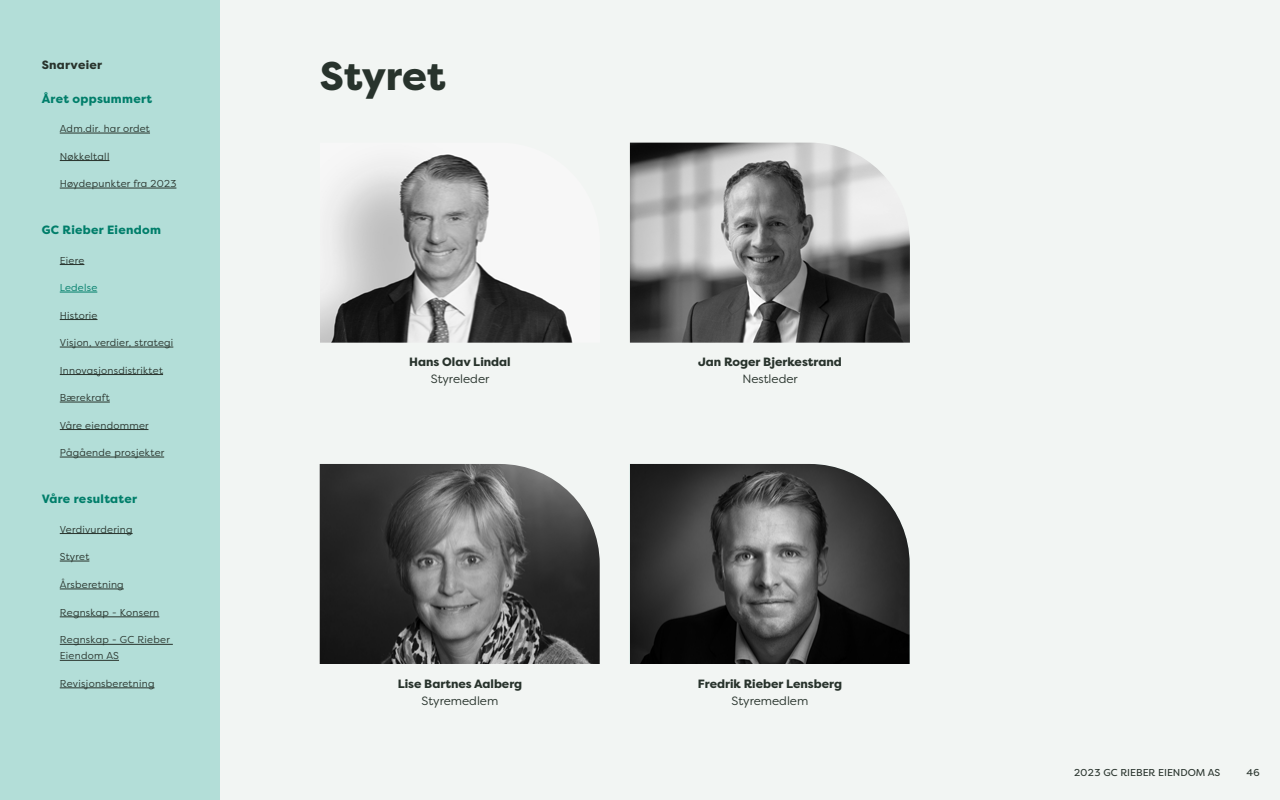
<style>
.page{position:relative;width:1280px;height:800px;background:#f2f5f3}
.page>*{position:absolute;margin:0;border:0;box-sizing:border-box;transform-origin:0 0}
.t1{font:800 40px "Filson Pro";letter-spacing:-.005em;color:#28332c}
.t2{font:800 12px "Filson Pro";color:#28332c}
.t3{font:800 12px "Filson Pro";letter-spacing:.025em;color:#007e6a}
.t4{font:12px "Filson Pro";color:#28332c}
.t5{font:800 12px "Filson Pro";letter-spacing:.025em;color:#28332c}
.t6{font:10px/16px "Filson Pro";letter-spacing:.025em;color:#28332c}
.t7{font:10px "Filson Pro";color:#28332c}
.t8{font:10px "Filson Pro";letter-spacing:.025em;color:#007e6a}
</style>
<div class="page">
<div style="left:0;top:0;width:220px;height:800px;background:#b3ded8"></div>
<img style="left:320px;top:153px;width:253px;height:190px">
<img style="left:630px;top:143px;width:280px;height:200px">
<img style="left:320px;top:464px;width:280px;height:200px">
<img style="left:630px;top:464px;width:280px;height:200px">
<hr style="left:60px;top:133px;width:90px;height:1px;background:#28332c">
<hr style="left:60px;top:160px;width:49px;height:1px;background:#28332c">
<hr style="left:60px;top:188px;width:116px;height:1px;background:#28332c">
<svg style="left:60px;top:264px;width:24px;height:1px"></svg>
<hr style="left:60px;top:292px;width:37px;height:1px;background:#007e6a">
<hr style="left:60px;top:319px;width:38px;height:1px;background:#28332c">
<hr style="left:60px;top:347px;width:113px;height:1px;background:#28332c">
<hr style="left:60px;top:374px;width:103px;height:1px;background:#28332c">
<hr style="left:60px;top:402px;width:50px;height:1px;background:#28332c">
<hr style="left:60px;top:429px;width:88px;height:1px;background:#28332c">
<hr style="left:60px;top:457px;width:104px;height:1px;background:#28332c">
<hr style="left:60px;top:533px;width:73px;height:1px;background:#28332c">
<svg style="left:60px;top:561px;width:29px;height:1px"></svg>
<hr style="left:60px;top:589px;width:64px;height:1px;background:#28332c">
<hr style="left:60px;top:617px;width:99px;height:1px;background:#28332c">
<hr style="left:60px;top:644px;width:113px;height:1px;background:#28332c">
<hr style="left:60px;top:660px;width:59px;height:1px;background:#28332c">
<hr style="left:60px;top:688px;width:95px;height:1px;background:#28332c">
<p class="t5" style="left:42px;top:57px;width:62px">Snarveier</p>
<p class="t3" style="left:42px;top:91px;width:112px">Året oppsummert</p>
<p class="t6" style="left:60px;top:120px;width:92px">Adm.dir. har ordet</p>
<p class="t6" style="left:60px;top:148px;width:51px">Nøkkeltall</p>
<p class="t6" style="left:60px;top:175px;width:118px">Høydepunkter fra 2023</p>
<p class="t3" style="left:42px;top:222px;width:121px">GC Rieber Eiendom</p>
<p class="t6" style="left:60px;top:252px;width:26px">Eiere</p>
<p class="t8" style="left:60px;top:281px;width:39px">Ledelse</p>
<p class="t6" style="left:60px;top:307px;width:39px">Historie</p>
<p class="t6" style="left:60px;top:334px;width:115px">Visjon, verdier, strategi</p>
<p class="t6" style="left:60px;top:362px;width:105px">Innovasjonsdistriktet</p>
<p class="t6" style="left:60px;top:389px;width:52px">Bærekraft</p>
<p class="t6" style="left:60px;top:417px;width:90px">Våre eiendommer</p>
<p class="t6" style="left:60px;top:444px;width:106px">Pågående prosjekter</p>
<p class="t3" style="left:42px;top:491px;width:97px">Våre resultater</p>
<p class="t6" style="left:60px;top:521px;width:74px">Verdivurdering</p>
<p class="t6" style="left:60px;top:548px;width:31px">Styret</p>
<p class="t6" style="left:60px;top:576px;width:65px">Årsberetning</p>
<p class="t6" style="left:60px;top:604px;width:101px">Regnskap - Konsern</p>
<p class="t6" style="left:60px;top:632px;width:112px">Regnskap - GC Rieber<br>Eiendom AS</p>
<p class="t6" style="left:60px;top:675px;width:96px">Revisjonsberetning</p>
<h1 class="t1" style="left:320px;top:51px;width:127px">Styret</h1>
<p class="t2" style="left:409px;top:354px;width:103px">Hans Olav Lindal</p>
<p class="t4" style="left:431px;top:371px;width:60px">Styreleder</p>
<p class="t2" style="left:398px;top:676px;width:126px">Lise Bartnes Aalberg</p>
<p class="t4" style="left:422px;top:693px;width:78px">Styremedlem</p>
<p class="t2" style="left:698px;top:354px;width:145px">Jan Roger Bjerkestrand</p>
<p class="t4" style="left:742px;top:371px;width:57px">Nestleder</p>
<p class="t2" style="left:698px;top:676px;width:146px">Fredrik Rieber Lensberg</p>
<p class="t4" style="left:732px;top:693px;width:78px">Styremedlem</p>
<p class="t7" style="left:1074px;top:765px;width:148px">2023 GC RIEBER EIENDOM AS</p>
<p class="t7" style="left:1246px;top:765px;width:15px">46</p>
</div>
